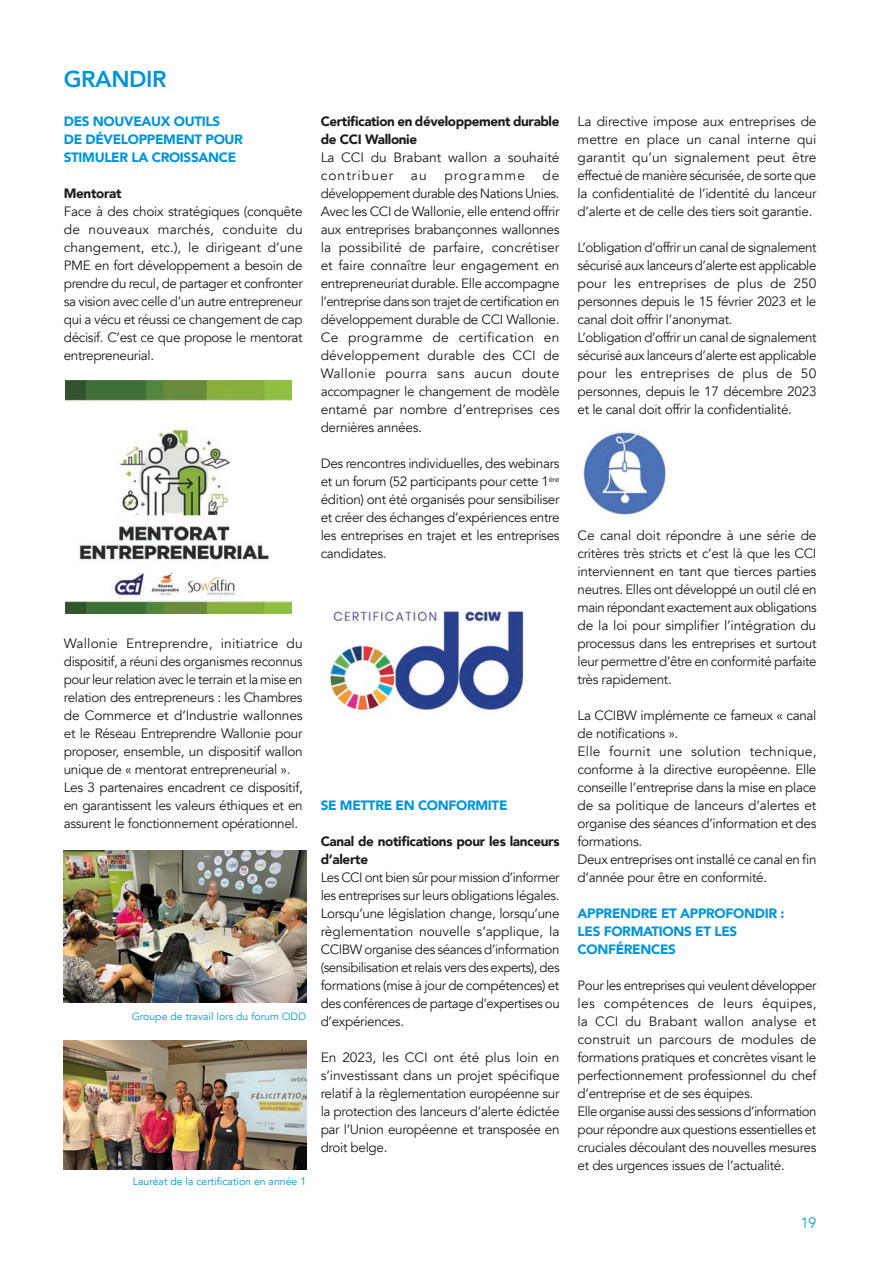
<style>
.page{position:relative;width:893px;height:1263px;background:#fff}
.page>*{position:absolute;margin:0;border:0;box-sizing:border-box;transform-origin:0 0}
.t1{font:800 22.95px "Avenir";letter-spacing:-.02em;color:#0095db}
.t2{font:300 15px "Avenir";color:#0095db}
.Body_courant{font:13.5px/18px "Avenir";letter-spacing:-.025em;color:#1d1d1b;text-align:justify}
.Body_courant-2{font:900 13.5px/18px "Avenir";letter-spacing:-.025em;color:#0095db}
.Chiffres{font:900 13.5px/18px "Avenir";letter-spacing:-.025em;color:#1d1d1b}
.Body_courant-3{font:13.5px/18px "Avenir";color:#1d1d1b}
.Body_courant-4{font:13.5px "Avenir";letter-spacing:.075em;color:#1d1d1b}
.légende{font:10.5px "Avenir";color:#0095db}
</style>
<div class="page">
<img style="left:583px;top:432px;width:83px;height:83px">
<img style="left:66px;top:381px;width:225px;height:233px">
<img style="left:330px;top:611px;width:194px;height:100px">
<img style="left:64px;top:850px;width:242px;height:152px">
<img style="left:64px;top:1040px;width:242px;height:129px">
<p class="t1" style="left:64px;top:61px;width:104px">GRANDIR</p>
<p class="Body_courant-2" style="left:64px;top:112px;width:158px">DES NOUVEAUX OUTILS</p>
<p class="Body_courant-2" style="left:64px;top:130px;width:181px">DE DÉVELOPPEMENT POUR<br>STIMULER LA CROISSANCE</p>
<p class="Chiffres" style="left:64px;top:184px;width:59px">Mentorat</p>
<p class="Body_courant" style="left:64px;top:203px;width:241px">Face à des choix stratégiques (conquête de nouveaux marchés, conduite du changement, etc.), le dirigeant d’une PME en fort développement a besoin de prendre du recul, de partager et confronter sa vision avec celle d’un autre entrepreneur qui a vécu et réussi ce changement de cap décisif. C’est ce que propose le mentorat entrepreneurial.</p>
<p class="Chiffres" style="left:321px;top:112px;width:240px">Certification en développement durable de CCI Wallonie</p>
<p class="Body_courant-3" style="left:321px;top:149px;width:240px">La CCI du Brabant wallon a souhaité contribuer</p>
<p class="Body_courant" style="left:321px;top:167px;width:240px;text-align:right">de<br>développement durable des Nations Unies.</p>
<p class="Body_courant" style="left:321px;top:203px;width:240px">Avec les CCI de Wallonie, elle entend offrir aux entreprises brabançonnes wallonnes la possibilité de parfaire, concrétiser et faire connaître leur engagement en entrepreneuriat durable. Elle accompagne l’entreprise dans son trajet de certification en développement durable de CCI Wallonie.</p>
<p class="Body_courant" style="left:321px;top:329px;width:240px">Ce programme de certification en développement durable des CCI de Wallonie pourra sans aucun doute accompagner le changement de modèle entamé par nombre d’entreprises ces dernières années.</p>
<p class="Body_courant" style="left:321px;top:455px;width:240px">Des rencontres individuelles, des webinars et un forum (52 participants pour cette 1<sup>ère </sup>édition) ont été organisés pour sensibiliser et créer des échanges d’expériences entre les entreprises en trajet et les entreprises candidates.</p>
<p class="Body_courant" style="left:411px;top:167px;width:17px">au</p>
<p class="Body_courant-4" style="left:444px;top:167px;width:82px">programme</p>
<p class="Body_courant" style="left:64px;top:635px;width:241px">Wallonie Entreprendre, initiatrice du dispositif, a réuni des organismes reconnus pour leur relation avec le terrain et la mise en relation des entrepreneurs : les Chambres de Commerce et d’Industrie wallonnes et le Réseau Entreprendre Wallonie pour proposer, ensemble, un dispositif wallon unique de « mentorat entrepreneurial ».</p>
<p class="Body_courant" style="left:64px;top:779px;width:240px">Les 3 partenaires encadrent ce dispositif, en garantissent les valeurs éthiques et en assurent le fonctionnement opérationnel.</p>
<p class="légende" style="left:132px;top:1010px;width:176px">Groupe de travail lors du forum ODD</p>
<p class="légende" style="left:133px;top:1175px;width:175px">Lauréat de la certification en année 1</p>
<p class="Body_courant-2" style="left:321px;top:796px;width:188px">SE METTRE EN CONFORMITE</p>
<p class="Chiffres" style="left:321px;top:832px;width:240px">Canal de notifications pour les lanceurs d’alerte</p>
<p class="Body_courant" style="left:321px;top:869px;width:241px">Les CCI ont bien sûr pour mission d’informer les entreprises sur leurs obligations légales.<br>Lorsqu’une législation change, lorsqu’une règlementation nouvelle s’applique, la CCIBW organise des séances d’information (sensibilisation et relais vers des experts), des formations (mise à jour de compétences) et des conférences de partage d’expertises ou d’expériences.</p>
<p class="Body_courant" style="left:321px;top:1049px;width:240px">En 2023, les CCI ont été plus loin en s’investissant dans un projet spécifique relatif à la règlementation européenne sur la protection des lanceurs d’alerte édictée par l’Union européenne et transposée en droit belge.</p>
<p class="Body_courant" style="left:578px;top:113px;width:241px">La directive impose aux entreprises de mettre en place un canal interne qui garantit qu’un signalement peut être effectué de manière sécurisée, de sorte que la confidentialité de l’identité du lanceur d’alerte et de celle des tiers soit garantie.</p>
<p class="Body_courant" style="left:578px;top:239px;width:241px">L’obligation d’offrir un canal de signalement sécurisé aux lanceurs d’alerte est applicable pour les entreprises de plus de 250 personnes depuis le 15 février 2023 et le canal doit offrir l’anonymat.</p>
<p class="Body_courant" style="left:578px;top:329px;width:240px">L’obligation d’offrir un canal de signalement sécurisé aux lanceurs d’alerte est applicable pour les entreprises de plus de 50 personnes, depuis le 17 décembre 2023 et le canal doit offrir la confidentialité.</p>
<p class="Body_courant" style="left:578px;top:527px;width:241px">Ce canal doit répondre à une série de critères très stricts et c’est là que les CCI interviennent en tant que tierces parties neutres. Elles ont développé un outil clé en main répondant exactement aux obligations de la loi pour simplifier l’intégration du processus dans les entreprises et surtout leur permettre d’être en conformité parfaite très rapidement.</p>
<p class="Body_courant" style="left:578px;top:707px;width:240px">La CCIBW implémente ce fameux « canal de notifications ».</p>
<p class="Body_courant" style="left:578px;top:743px;width:240px">Elle fournit une solution technique, conforme à la directive européenne. Elle conseille l’entreprise dans la mise en place de sa politique de lanceurs d’alertes et organise des séances d’information et des formations.</p>
<p class="Body_courant" style="left:578px;top:851px;width:241px">Deux entreprises ont installé ce canal en fin d’année pour être en conformité.</p>
<p class="Body_courant-2" style="left:578px;top:904px;width:208px">APPRENDRE ET APPROFONDIR :<br>LES FORMATIONS ET LES<br>CONFÉRENCES</p>
<p class="Body_courant" style="left:578px;top:977px;width:240px">Pour les entreprises qui veulent développer les compétences de leurs équipes, la CCI du Brabant wallon analyse et construit un parcours de modules de formations pratiques et concrètes visant le perfectionnement professionnel du chef d’entreprise et de ses équipes.</p>
<p class="Body_courant" style="left:578px;top:1103px;width:240px">Elle organise aussi des sessions d’information pour répondre aux questions essentielles et cruciales découlant des nouvelles mesures et des urgences issues de l’actualité.</p>
<p class="t2" style="left:801px;top:1214px;width:17px">19</p>
</div>
